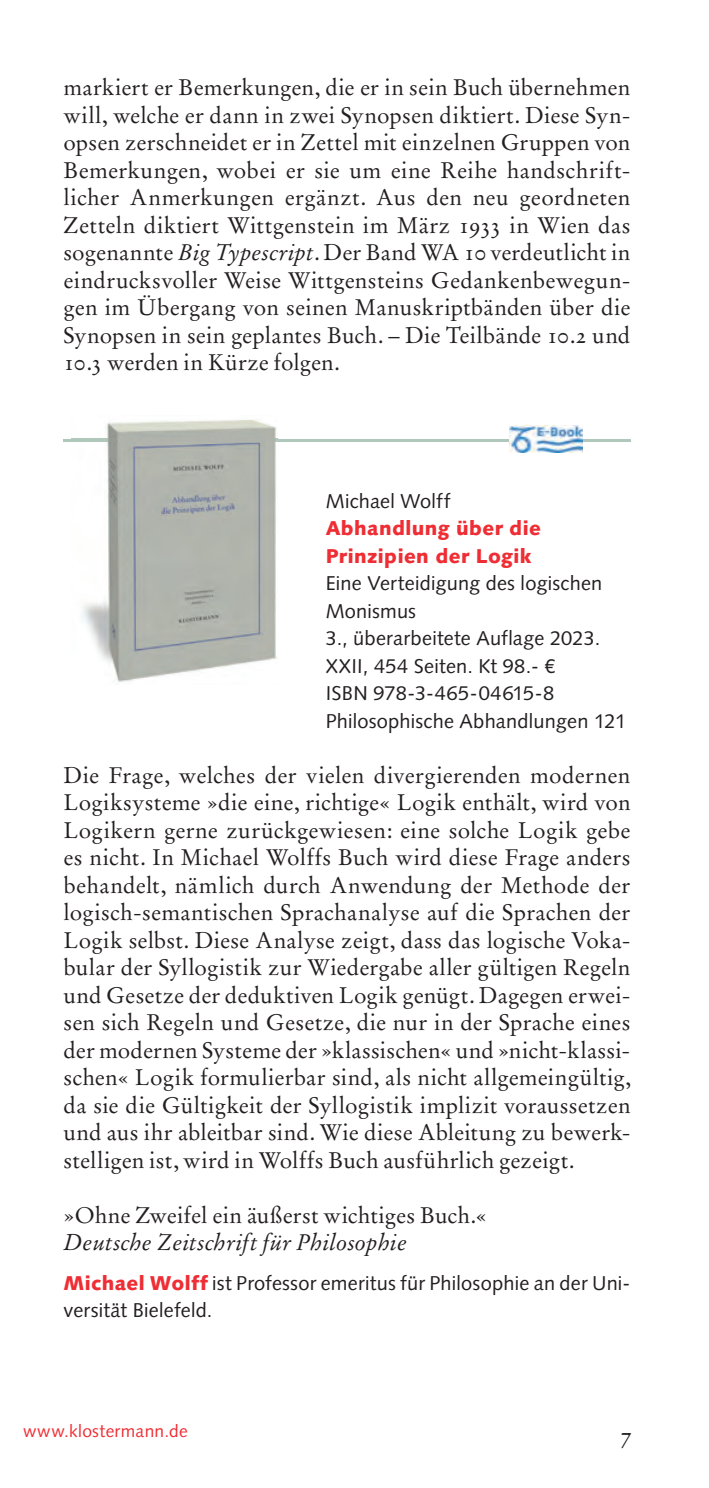
<style>
.page{position:relative;width:709px;height:1488px;background:#fff}
.page>*{position:absolute;margin:0;border:0;box-sizing:border-box;transform-origin:0 0}
.t1{font:22.5px/27.5px "BKA Stempel Garamond";letter-spacing:.005em;color:#231f20;text-align:justify}
.t2{font:italic 22.5px "BKA Stempel Garamond";letter-spacing:.01em;color:#231f20}
.t3{font:20px/27.5px "Syntax";letter-spacing:.01em;color:#231f20}
.t4{font:900 20px/27.5px "Syntax";letter-spacing:.02em;color:#ee2e34}
.t5{font:17.25px "Syntax";letter-spacing:.015em;color:#ee2e34}
.s1{font-style:italic}
.s2{font-weight:900;color:#ee2e34}
</style>
<div class="page">
<hr style="left:63px;top:439px;width:567px;height:2px;background:#b0c8bc">
<img style="left:510px;top:426px;width:72px;height:26px">
<img style="left:72px;top:419px;width:206px;height:264px">
<img style="left:72px;top:439px;width:206px;height:2px">
<p class="t1" style="left:63px;top:75px;width:569px">markiert er Bemerkungen, die er in sein Buch übernehmen will, welche er dann in zwei Synopsen diktiert. Diese Syn&shy;opsen zerschneidet er in Zettel mit einzelnen Gruppen von Bemerkungen, wobei er sie um eine Reihe handschrift&shy;licher Anmerkungen ergänzt. Aus den neu geordneten Zetteln diktiert Wittgenstein im März 1933 in Wien das sogenannte <span class="s1">Big Typescript</span>. Der Band WA 10 verdeutlicht in eindrucksvoller Weise Wittgensteins Gedankenbewegun&shy;gen im Übergang von seinen Manuskriptbänden über die Synopsen in sein geplantes Buch. – Die Teilbände 10.2 und 10.3 werden in Kürze folgen.</p>
<p class="t3" style="left:326px;top:489px;width:126px">Michael Wolff</p>
<p class="t4" style="left:326px;top:516px;width:217px">Abhandlung über die<br>Prinzipien der Logik</p>
<p class="t3" style="left:326px;top:571px;width:302px">Eine Verteidigung des logischen<br>Monismus<br>3., überarbeitete Auflage 2023.<br>XXII, 454 Seiten. Kt 98.- €<br>ISBN 978-3-465-04615-8<br>Philosophische Abhandlungen 121</p>
<p class="t1" style="left:63px;top:763px;width:568px">Die Frage, welches der vielen divergierenden modernen Logiksysteme »die eine, richtige« Logik enthält, wird von Logikern gerne zurückgewiesen: eine solche Logik gebe es nicht. In Michael Wolffs Buch wird diese Frage anders behandelt, nämlich durch Anwendung der Methode der logisch-semantischen Sprachanalyse auf die Sprachen der Logik selbst. Diese Analyse zeigt, dass das logische Voka&shy;bular der Syllogistik zur Wiedergabe aller gültigen Regeln und Gesetze der deduktiven Logik genügt. Dagegen erwei&shy;sen sich Regeln und Gesetze, die nur in der Sprache eines der modernen Systeme der »klassischen« und »nicht-klassi&shy;schen« Logik formulierbar sind, als nicht allgemeingültig, da sie die Gültigkeit der Syllogistik implizit voraussetzen und aus ihr ableitbar sind. Wie diese Ableitung zu bewerk&shy;stelligen ist, wird in Wolffs Buch ausführlich gezeigt.</p>
<p class="t1" style="left:63px;top:1203px;width:425px">»Ohne Zweifel ein äußerst wichtiges Buch.«</p>
<p class="t2" style="left:63px;top:1232px;width:345px">Deutsche Zeitschrift für Philosophie</p>
<p class="t3" style="left:63px;top:1270px;width:568px"><span class="s2">Michael Wolff</span> ist Professor emeritus für Philosophie an der Uni&shy;versität Bielefeld.</p>
<p class="t5" style="left:23px;top:1424px;width:166px">www.klostermann.de</p>
<p class="t1" style="left:620px;top:1423px;width:13px">7</p>
</div>
